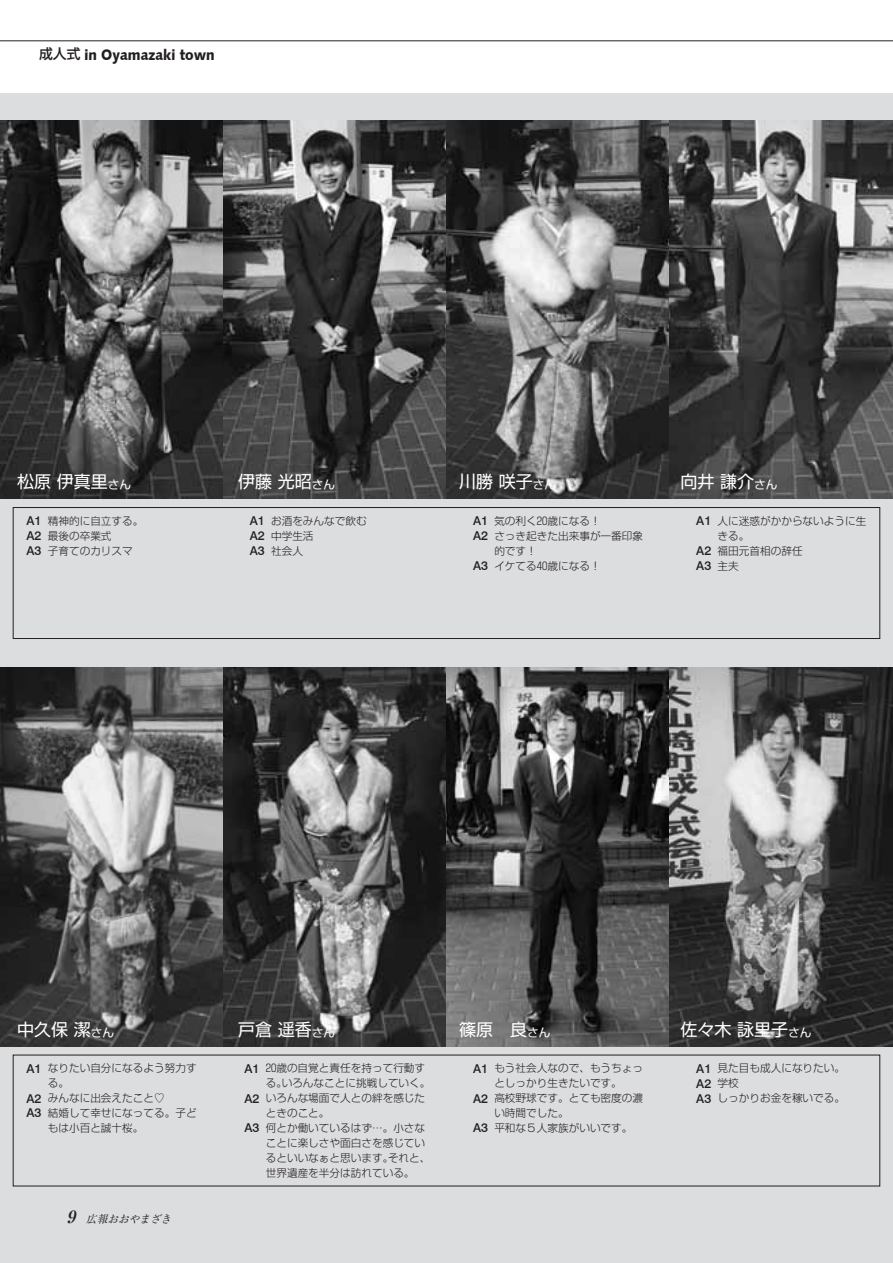
<style>
.page{position:relative;width:893px;height:1263px;background:#fff}
.page>*{position:absolute;margin:0;border:0;box-sizing:border-box;transform-origin:0 0}
.t1{font:16.95px "Shin Go Pro Regular 90 msp RKSJ H";color:#fff}
.t2{font:15.15px "Humanist 531 BT Black A";color:#231f20;scale:.91 1}
.t3{font:10.65px/14.9px "Shin Go Pro Light 90 msp RKSJ H";color:#231f20}
.t4{font:italic 10.65px "Ryumin Pro Regular 90 msp RKSJ H";color:#231f20}
.s1{font-family:"Shin Go Pro Medium 90 msp RKSJ H";font-size:13.8px}
.s2{font-size:11.7px}
.s3{font-family:"Swiss 721 BT";font-weight:500;font-size:12.15px}
.s4{font-family:"Swiss 721 BT";font-weight:500;font-size:12.6px}
.s5{font-family:"Ryumin Pro Bold 90 msp RKSJ H";font-size:16.95px}
</style>
<div class="page">
<div style="left:0;top:93px;width:893px;height:1170px;background:#dcdddf"></div>
<hr style="left:0;top:40px;width:893px;height:1px;background:#231f20">
<div style="left:13px;top:507px;width:867px;height:132px;border:1px solid #231f20"></div>
<img style="left:0;top:120px;width:893px;height:379px">
<img style="left:0;top:668px;width:893px;height:378px">
<h2 class="t2" style="left:39px;top:46px;width:195px"><span class="s1">成人式</span> in Oyamazaki town</h2>
<h1 class="t1" style="left:17px;top:475px;width:116px">松原 伊真里<span class="s2">さん</span></h1>
<h1 class="t1" style="left:238px;top:475px;width:99px">伊藤 光昭<span class="s2">さん</span></h1>
<h1 class="t1" style="left:459px;top:475px;width:99px">川勝 咲子<span class="s2">さん</span></h1>
<h1 class="t1" style="left:680px;top:475px;width:99px">向井 謙介<span class="s2">さん</span></h1>
<p class="t3" style="left:27px;top:515px;width:118px"><span class="s3">A</span><span class="s4">1</span> 精神的に自立する。<br><span class="s3">A</span><span class="s4">2</span> 最後の卒業式<br><span class="s3">A</span><span class="s4">3</span> 子育てのカリスマ</p>
<p class="t3" style="left:250px;top:515px;width:118px"><span class="s3">A</span><span class="s4">1</span> お酒をみんなで飲む<br><span class="s3">A</span><span class="s4">2</span> 中学生活<br><span class="s3">A</span><span class="s4">3</span> 社会人</p>
<p class="t3" style="left:473px;top:515px;width:129px"><span class="s3">A</span><span class="s4">1</span> 気の利く20歳になる！</p>
<p class="t3" style="left:473px;top:530px;width:172px"><span class="s3">A</span><span class="s4">2</span> さっき起きた出来事が一番印象</p>
<p class="t3" style="left:494px;top:545px;width:44px">的です！</p>
<p class="t3" style="left:473px;top:560px;width:129px"><span class="s3">A</span><span class="s4">3</span> イケてる40歳になる！</p>
<p class="t3" style="left:696px;top:515px;width:172px"><span class="s3">A</span><span class="s4">1</span> 人に迷惑がかからないように生</p>
<p class="t3" style="left:718px;top:530px;width:33px">きる。</p>
<p class="t3" style="left:696px;top:545px;width:108px"><span class="s3">A</span><span class="s4">2</span> 福田元首相の辞任</p>
<p class="t3" style="left:696px;top:560px;width:44px"><span class="s3">A</span><span class="s4">3</span> 主夫</p>
<h1 class="t1" style="left:17px;top:1023px;width:99px">中久保 潔<span class="s2">さん</span></h1>
<h1 class="t1" style="left:238px;top:1023px;width:99px">戸倉 遥香<span class="s2">さん</span></h1>
<h1 class="t1" style="left:459px;top:1023px;width:93px">篠原　良<span class="s2">さん</span></h1>
<h1 class="t1" style="left:680px;top:1023px;width:133px">佐々木 詠里子<span class="s2">さん</span></h1>
<p class="t3" style="left:27px;top:1062px;width:172px"><span class="s3">A</span><span class="s4">1</span> なりたい自分になるよう努力す</p>
<p class="t3" style="left:48px;top:1077px;width:23px">る。</p>
<p class="t3" style="left:27px;top:1092px;width:140px"><span class="s3">A</span><span class="s4">2</span> みんなに出会えたこと♡</p>
<p class="t3" style="left:27px;top:1107px;width:172px"><span class="s3">A</span><span class="s4">3</span> 結婚して幸せになってる。子ど</p>
<p class="t3" style="left:48px;top:1122px;width:97px">もは小百と誠十桜。</p>
<p class="t4" style="left:66px;top:1215px;width:109px"><span class="s5">9</span> 広報おおやまざき</p>
<p class="t3" style="left:244px;top:1062px;width:182px"><span class="s3">A</span><span class="s4">1</span> 20歳の自覚と責任を持って行動す</p>
<p class="t3" style="left:266px;top:1077px;width:166px">る。いろんなことに挑戦していく。</p>
<p class="t3" style="left:244px;top:1092px;width:182px"><span class="s3">A</span><span class="s4">2</span> いろんな場面で人との絆を感じた</p>
<p class="t3" style="left:266px;top:1107px;width:65px">ときのこと。</p>
<p class="t3" style="left:244px;top:1122px;width:182px"><span class="s3">A</span><span class="s4">3</span> 何とか働いているはず…。小さな</p>
<p class="t3" style="left:266px;top:1137px;width:161px">ことに楽しさや面白さを感じてい</p>
<p class="t3" style="left:266px;top:1152px;width:166px">るといいなぁと思います。それと、</p>
<p class="t3" style="left:266px;top:1167px;width:150px">世界遺産を半分は訪れている。</p>
<p class="t3" style="left:473px;top:1062px;width:172px"><span class="s3">A</span><span class="s4">1</span> もう社会人なので、もうちょっ</p>
<p class="t3" style="left:494px;top:1077px;width:129px">としっかり生きたいです。</p>
<p class="t3" style="left:473px;top:1092px;width:172px"><span class="s3">A</span><span class="s4">2</span> 高校野球です。とても密度の濃</p>
<p class="t3" style="left:494px;top:1107px;width:76px">い時間でした。</p>
<p class="t3" style="left:473px;top:1122px;width:161px"><span class="s3">A</span><span class="s4">3</span> 平和な５人家族がいいです。</p>
<p class="t3" style="left:696px;top:1062px;width:150px"><span class="s3">A</span><span class="s4">1</span> 見た目も成人になりたい。<br><span class="s3">A</span><span class="s4">2</span> 学校<br><span class="s3">A</span><span class="s4">3</span> しっかりお金を稼いでる。</p>
</div>
